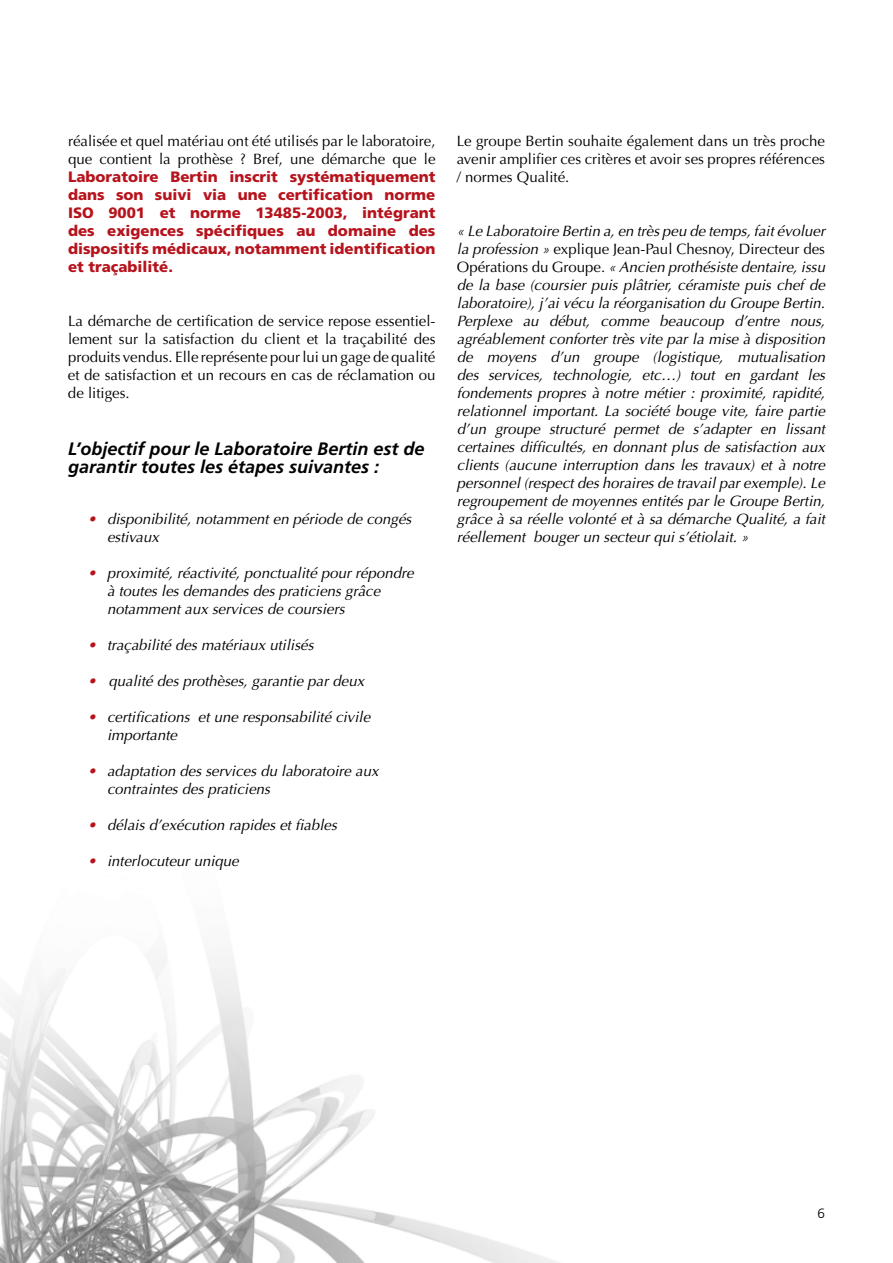
<style>
.page{position:relative;width:893px;height:1263px;background:#fff}
.page>*{position:absolute;margin:0;border:0;box-sizing:border-box;transform-origin:0 0}
.t1{font:italic 700 18px/18px "Frutiger";color:#000}
.t2{font:italic 15px/18px "Optima";color:#000}
.t3{font:15px/18px "Optima";color:#000;text-align:justify}
.t4{font:900 15px/18px "Frutiger";color:#b6131c;text-align:justify}
.t5{font:300 13.5px "Frutiger";color:#000}
.s1{color:#b6131c}
.s2{font-style:normal}
</style>
<div class="page">
<img style="left:0;top:955px;width:559px;height:308px">
<p class="t3" style="left:68px;top:132px;width:369px">réalisée et quel matériau ont été utilisés par le laboratoire, que contient la prothèse ? Bref, une démarche que le</p>
<p class="t4" style="left:68px;top:167px;width:369px">Laboratoire Bertin inscrit systématiquement dans son suivi via une certification norme ISO 9001 et norme 13485-2003, intégrant des exigences spécifiques au domaine des dispositifs médicaux, notamment identification et traçabilité.</p>
<p class="t3" style="left:68px;top:312px;width:369px">La démarche de certification de service repose essentiel&shy;lement sur la satisfaction du client et la traçabilité des produits vendus. Elle représente pour lui un gage de qualité et de satisfaction et un recours en cas de réclamation ou de litiges.</p>
<p class="t1" style="left:68px;top:440px;width:358px">L’objectif pour le Laboratoire Bertin est de garantir toutes les étapes suivantes :</p>
<p class="t2" style="left:107px;top:510px;width:306px;text-indent:-20px"><span class="s1">•</span> disponibilité, notamment en période de congés estivaux</p>
<p class="t2" style="left:107px;top:564px;width:308px;text-indent:-20px"><span class="s1">•</span> proximité, réactivité, ponctualité pour répondre à toutes les demandes des praticiens grâce notamment aux services de coursiers</p>
<p class="t2" style="left:88px;top:636px;width:228px"><span class="s1">•</span> traçabilité des matériaux utilisés</p>
<p class="t2" style="left:88px;top:672px;width:278px"><span class="s1">•</span> qualité des prothèses, garantie par deux</p>
<p class="t2" style="left:107px;top:708px;width:265px;text-indent:-20px"><span class="s1">•</span> certifications et une responsabilité civile importante</p>
<p class="t2" style="left:107px;top:762px;width:273px;text-indent:-20px"><span class="s1">•</span> adaptation des services du laboratoire aux contraintes des praticiens</p>
<p class="t2" style="left:88px;top:816px;width:251px"><span class="s1">•</span> délais d’exécution rapides et fiables</p>
<p class="t2" style="left:88px;top:852px;width:153px"><span class="s1">•</span> interlocuteur unique</p>
<p class="t3" style="left:457px;top:132px;width:370px">Le groupe Bertin souhaite également dans un très proche avenir amplifier ces critères et avoir ses propres références / normes Qualité.</p>
<p class="t2" style="left:457px;top:222px;width:370px;text-align:justify">« Le Laboratoire Bertin a, en très peu de temps, fait évoluer la profession » <span class="s2">explique Jean-Paul Chesnoy, Directeur des Opérations du Groupe.</span> « Ancien prothésiste dentaire, issu de la base (coursier puis plâtrier, céramiste puis chef de laboratoire), j’ai vécu la réorganisation du Groupe Bertin.<br>Perplexe au début, comme beaucoup d’entre nous, agréablement conforter très vite par la mise à disposition de moyens d’un groupe (logistique, mutualisation des services, technologie, etc…) tout en gardant les fondements propres à notre métier : proximité, rapidité, relationnel important. La société bouge vite, faire partie d’un groupe structuré permet de s’adapter en lissant certaines difficultés, en donnant plus de satisfaction aux clients (aucune interruption dans les travaux) et à notre personnel (respect des horaires de travail par exemple). Le regroupement de moyennes entités par le Groupe Bertin, grâce à sa réelle volonté et à sa démarche Qualité, a fait réellement bouger un secteur qui s’étiolait. »</p>
<p class="t5" style="left:817px;top:1205px;width:9px">6</p>
</div>
